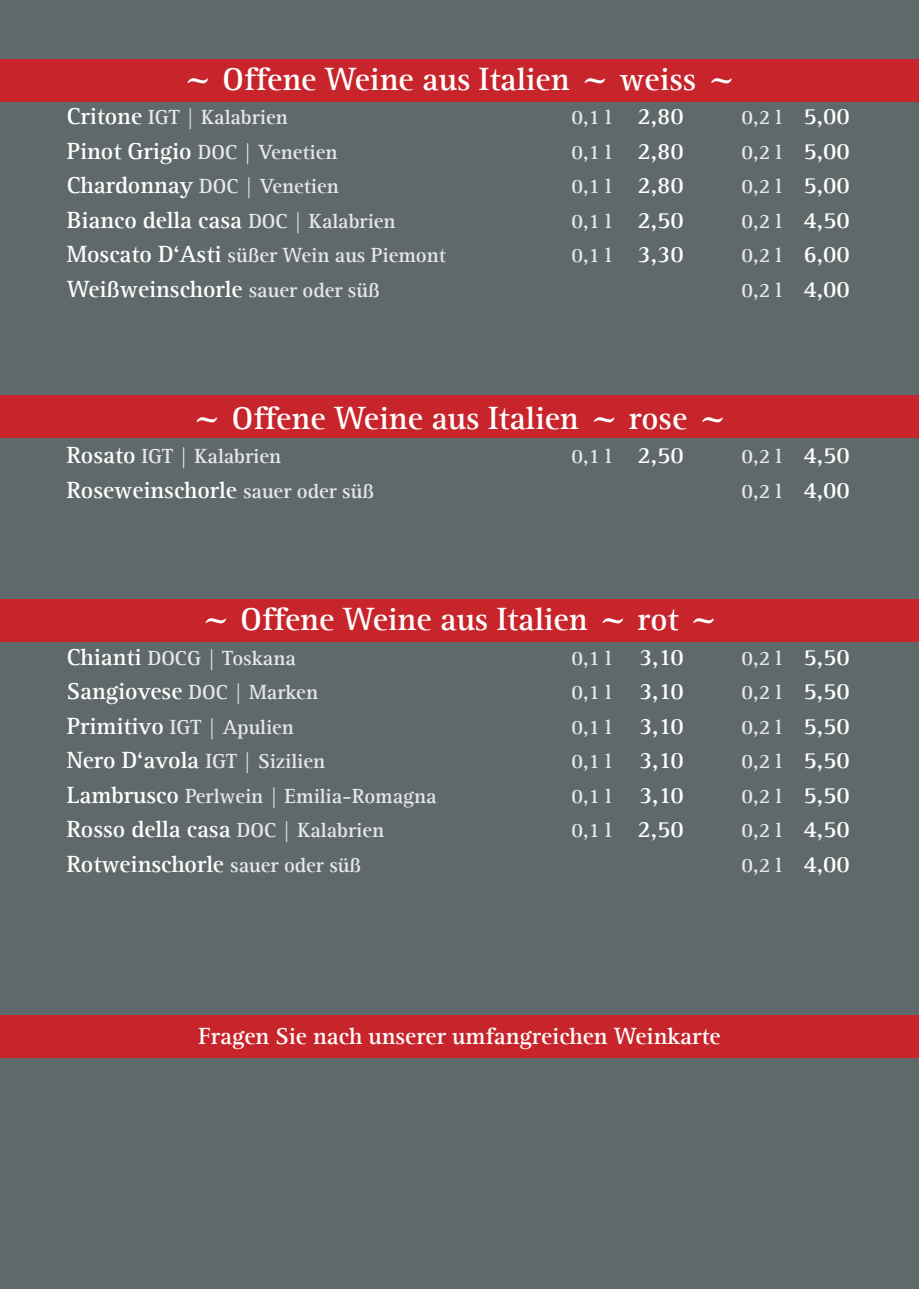
<style>
.page{position:relative;width:919px;height:1289px;background:#fff}
.page>*{position:absolute;margin:0;border:0;box-sizing:border-box;transform-origin:0 0}
.t1{font:700 33px "Agfa Rotis Serif";color:#fff}
.t2{font:700 24px "Agfa Rotis Serif";color:#fff}
.t3{font:700 21px "Agfa Rotis Serif";color:#e6e7e9}
.s1{font-size:24px;color:#fff}
.s2{font-size:21px;color:#e6e7e9}
</style>
<div class="page">
<div style="left:0;top:0;width:918px;height:1288px;background:#60696a"></div>
<div style="left:0;top:60px;width:918px;height:42px;background:#c8242b"></div>
<div style="left:0;top:598px;width:918px;height:43px;background:#c8242b"></div>
<div style="left:0;top:1014px;width:918px;height:43px;background:#c8242b"></div>
<div style="left:0;top:395px;width:918px;height:43px;background:#c8242b"></div>
<h1 class="t1" style="left:181px;top:59px;width:558px">~ Offene Weine aus Italien ~ weiss ~</h1>
<p class="t3" style="left:67px;top:105px;width:222px"><span class="s1">Critone</span> IGT | Kalabrien</p>
<p class="t3" style="left:571px;top:105px;width:114px">0,1 l <span class="s1">2,80</span></p>
<p class="t3" style="left:741px;top:105px;width:109px">0,2 l <span class="s1">5,00</span></p>
<p class="t3" style="left:67px;top:139px;width:272px"><span class="s1">Pinot Grigio</span> DOC | Venetien</p>
<p class="t3" style="left:571px;top:139px;width:114px">0,1 l <span class="s1">2,80</span></p>
<p class="t3" style="left:741px;top:139px;width:109px">0,2 l <span class="s1">5,00</span></p>
<p class="t3" style="left:67px;top:174px;width:273px"><span class="s1">Chardonnay</span> DOC | Venetien</p>
<p class="t3" style="left:571px;top:174px;width:114px">0,1 l <span class="s1">2,80</span></p>
<p class="t3" style="left:741px;top:174px;width:109px">0,2 l <span class="s1">5,00</span></p>
<p class="t2" style="left:67px;top:206px;width:330px">Bianco della casa <span class="s2">DOC | Kalabrien</span></p>
<p class="t3" style="left:571px;top:208px;width:114px">0,1 l <span class="s1">2,50</span></p>
<p class="t3" style="left:741px;top:208px;width:109px">0,2 l <span class="s1">4,50</span></p>
<p class="t3" style="left:67px;top:243px;width:380px"><span class="s1">Moscato D‘Asti</span> süßer Wein aus Piemont</p>
<p class="t3" style="left:571px;top:243px;width:114px">0,1 l <span class="s1">3,30</span></p>
<p class="t3" style="left:741px;top:243px;width:109px">0,2 l <span class="s1">6,00</span></p>
<p class="t2" style="left:67px;top:275px;width:314px">Weißweinschorle <span class="s2">sauer oder süß</span></p>
<p class="t3" style="left:741px;top:277px;width:109px">0,2 l <span class="s1">4,00</span></p>
<h1 class="t1" style="left:190px;top:398px;width:540px">~ Offene Weine aus Italien ~ rose ~</h1>
<p class="t3" style="left:67px;top:444px;width:216px"><span class="s1">Rosato</span> IGT | Kalabrien</p>
<p class="t3" style="left:571px;top:444px;width:114px">0,1 l <span class="s1">2,50</span></p>
<p class="t3" style="left:741px;top:444px;width:109px">0,2 l <span class="s1">4,50</span></p>
<p class="t2" style="left:67px;top:476px;width:309px">Roseweinschorle <span class="s2">sauer oder süß</span></p>
<p class="t3" style="left:741px;top:478px;width:109px">0,2 l <span class="s1">4,00</span></p>
<h1 class="t1" style="left:199px;top:599px;width:522px">~ Offene Weine aus Italien ~ rot ~</h1>
<p class="t3" style="left:67px;top:645px;width:230px"><span class="s1">Chianti</span> DOCG | Toskana</p>
<p class="t3" style="left:571px;top:645px;width:114px">0,1 l <span class="s1">3,10</span></p>
<p class="t3" style="left:741px;top:645px;width:109px">0,2 l <span class="s1">5,50</span></p>
<p class="t2" style="left:67px;top:677px;width:253px">Sangiovese <span class="s2">DOC | Marken</span></p>
<p class="t3" style="left:571px;top:679px;width:114px">0,1 l <span class="s1">3,10</span></p>
<p class="t3" style="left:741px;top:679px;width:109px">0,2 l <span class="s1">5,50</span></p>
<p class="t3" style="left:67px;top:714px;width:229px"><span class="s1">Primitivo</span> IGT | Apulien</p>
<p class="t3" style="left:571px;top:714px;width:114px">0,1 l <span class="s1">3,10</span></p>
<p class="t3" style="left:741px;top:714px;width:109px">0,2 l <span class="s1">5,50</span></p>
<p class="t3" style="left:67px;top:748px;width:260px"><span class="s1">Nero D‘avola</span> IGT | Sizilien</p>
<p class="t3" style="left:571px;top:748px;width:114px">0,1 l <span class="s1">3,10</span></p>
<p class="t3" style="left:741px;top:748px;width:109px">0,2 l <span class="s1">5,50</span></p>
<p class="t3" style="left:67px;top:783px;width:371px"><span class="s1">Lambrusco</span> Perlwein | Emilia-Romagna</p>
<p class="t3" style="left:571px;top:783px;width:114px">0,1 l <span class="s1">3,10</span></p>
<p class="t3" style="left:741px;top:783px;width:109px">0,2 l <span class="s1">5,50</span></p>
<p class="t2" style="left:67px;top:815px;width:319px">Rosso della casa <span class="s2">DOC | Kalabrien</span></p>
<p class="t3" style="left:571px;top:817px;width:114px">0,1 l <span class="s1">2,50</span></p>
<p class="t3" style="left:741px;top:817px;width:109px">0,2 l <span class="s1">4,50</span></p>
<p class="t2" style="left:67px;top:849px;width:296px">Rotweinschorle <span class="s2">sauer oder süß</span></p>
<p class="t3" style="left:741px;top:852px;width:109px">0,2 l <span class="s1">4,00</span></p>
<p class="t2" style="left:198px;top:1022px;width:523px">Fragen Sie nach unserer umfangreichen Weinkarte</p>
</div>
